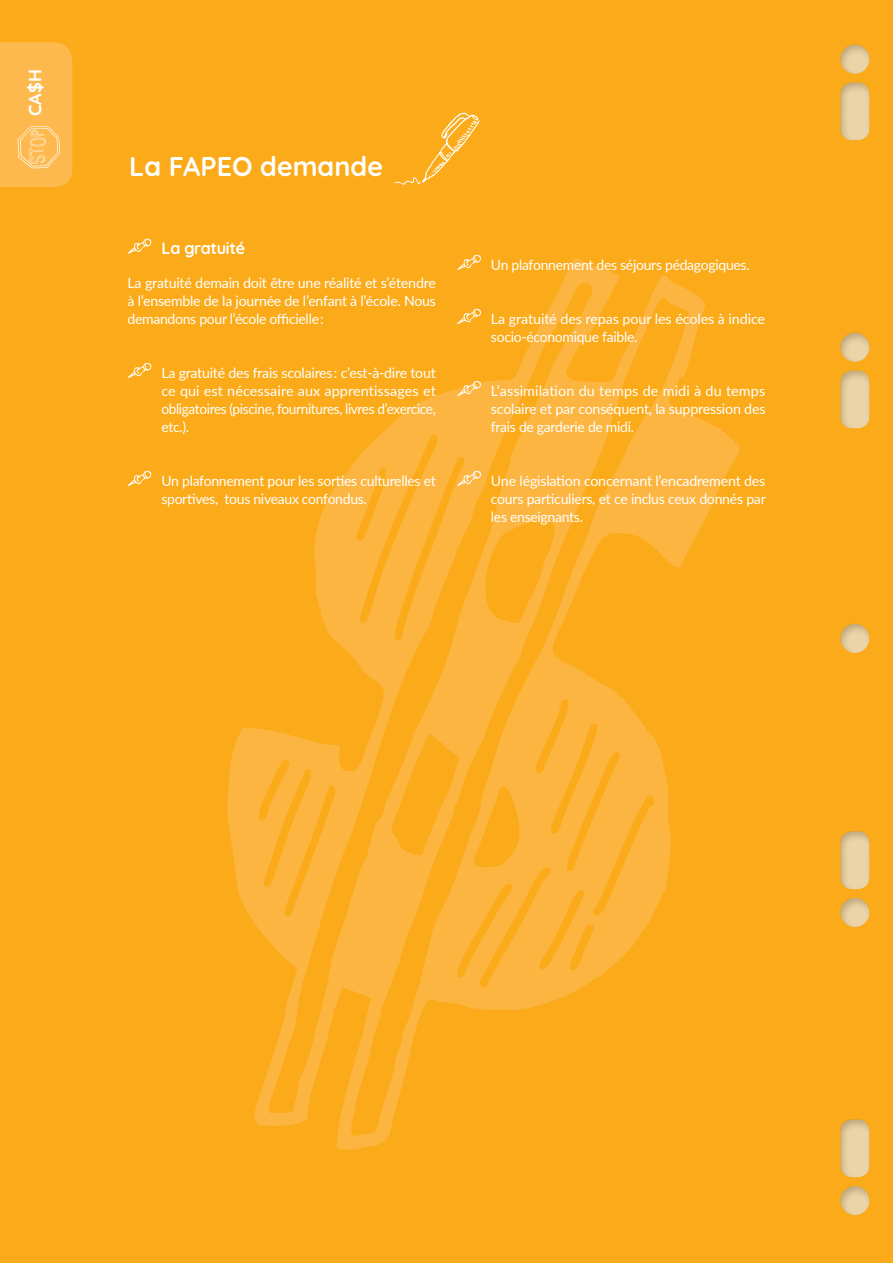
<style>
.page{position:relative;width:893px;height:1263px;background:#fbaa19}
.page>*{position:absolute;margin:0;border:0;box-sizing:border-box;transform-origin:0 0}
.t1{font:700 27px "Quicksand";color:#fff}
.t2{font:700 18px "Quicksand";color:#fff}
.t3{font:700 16.5px "Quicksand";letter-spacing:-.02em;color:#fff}
.t4{font:14.25px/18px "Lato";letter-spacing:-.02em;color:#fff;text-align:justify}
</style>
<div class="page">
<svg style="left:227px;top:258px;width:513px;height:892px"></svg>
<svg style="left:393px;top:112px;width:87px;height:73px"></svg>
<svg style="left:128px;top:238px;width:24px;height:16px"></svg>
<svg style="left:128px;top:362px;width:24px;height:16px"></svg>
<svg style="left:128px;top:470px;width:24px;height:16px"></svg>
<svg style="left:0;top:42px;width:72px;height:145px;background:#fcba50"></svg>
<svg style="left:457px;top:254px;width:24px;height:17px"></svg>
<svg style="left:457px;top:308px;width:24px;height:17px"></svg>
<svg style="left:457px;top:380px;width:24px;height:17px"></svg>
<svg style="left:457px;top:470px;width:24px;height:17px"></svg>
<div style="left:816px;top:25px;width:77px;height:1191px;background:#000;opacity:.3"></div>
<p class="t2" style="left:20px;top:116px;width:48px;rotate:-90deg">CA$H</p>
<h1 class="t1" style="left:129px;top:144px;width:255px">La FAPEO demande</h1>
<p class="t3" style="left:162px;top:234px;width:85px">La gratuité</p>
<p class="t4" style="left:128px;top:273px;width:310px">La gratuité demain doit être une réalité et s’étendre à l’ensemble de la journée de l’enfant à l’école. Nous demandons pour l’école officielle :</p>
<p class="t4" style="left:161px;top:363px;width:276px">La gratuité des frais scolaires : c’est-à-dire tout ce qui est nécessaire aux apprentissages et obligatoires (piscine, fournitures, livres d’exercice, etc.).</p>
<p class="t4" style="left:161px;top:471px;width:276px">Un plafonnement pour les sorties culturelles et sportives, tous niveaux confondus.</p>
<p class="t4" style="left:491px;top:255px;width:260px">Un plafonnement des séjours pédagogiques.</p>
<p class="t4" style="left:491px;top:309px;width:276px">La gratuité des repas pour les écoles à indice socio-économique faible.</p>
<p class="t4" style="left:491px;top:381px;width:276px">L’assimilation du temps de midi à du temps scolaire et par conséquent, la suppression des frais de garderie de midi.</p>
<p class="t4" style="left:491px;top:471px;width:276px">Une législation concernant l’encadrement des cours particuliers, et ce inclus ceux donnés par les enseignants.</p>
</div>
